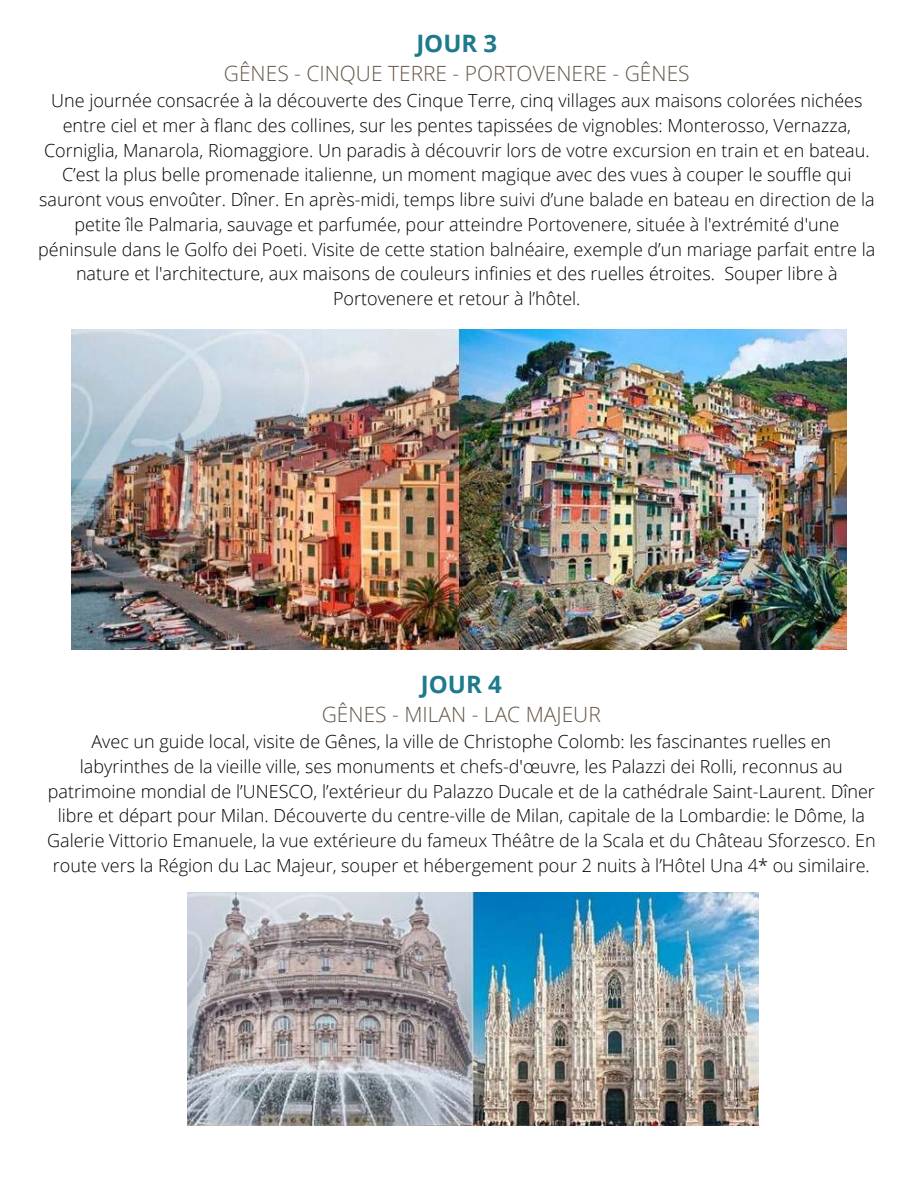
<style>
.page{position:relative;width:918px;height:1188px;background:#fff}
.page>*{position:absolute;margin:0;border:0;box-sizing:border-box;transform-origin:0 0}
.t1{font:700 24px "Open Sans";color:#1d7a8c}
.t2{font:300 21px "Open Sans";color:#665546}
.t3{font:300 18px/24.8px "Open Sans";color:#000;text-align:center}
</style>
<div class="page">
<img style="left:72px;top:330px;width:775px;height:319px">
<img style="left:188px;top:893px;width:570px;height:233px">
<h1 class="t1" style="left:416px;top:26px;width:82px">JOUR 3</h1>
<p class="t2" style="left:224px;top:59px;width:467px">GÊNES - CINQUE TERRE - PORTOVENERE - GÊNES</p>
<p class="t3" style="left:38px;top:88px;width:839px">Une journée consacrée à la découverte des Cinque Terre, cinq villages aux maisons colorées nichées entre ciel et mer à flanc des collines, sur les pentes tapissées de vignobles: Monterosso, Vernazza, Corniglia, Manarola, Riomaggiore. Un paradis à découvrir lors de votre excursion en train et en bateau.<br>C’est la plus belle promenade italienne, un moment magique avec des vues à couper le souffle qui sauront vous envoûter. Dîner. En après-midi, temps libre suivi d’une balade en bateau en direction de la petite île Palmaria, sauvage et parfumée, pour atteindre Portovenere, située à l'extrémité d'une péninsule dans le Golfo dei Poeti. Visite de cette station balnéaire, exemple d’un mariage parfait entre la nature et l'architecture, aux maisons de couleurs infinies et des ruelles étroites. Souper libre à Portovenere et retour à l’hôtel.</p>
<h1 class="t1" style="left:421px;top:667px;width:82px">JOUR 4</h1>
<p class="t2" style="left:322px;top:700px;width:281px">GÊNES - MILAN - LAC MAJEUR</p>
<p class="t3" style="left:47px;top:729px;width:830px">Avec un guide local, visite de Gênes, la ville de Christophe Colomb: les fascinantes ruelles en labyrinthes de la vieille ville, ses monuments et chefs-d'œuvre, les Palazzi dei Rolli, reconnus au patrimoine mondial de l’UNESCO, l’extérieur du Palazzo Ducale et de la cathédrale Saint-Laurent. Dîner libre et départ pour Milan. Découverte du centre-ville de Milan, capitale de la Lombardie: le Dôme, la Galerie Vittorio Emanuele, la vue extérieure du fameux Théâtre de la Scala et du Château Sforzesco. En route vers la Région du Lac Majeur, souper et hébergement pour 2 nuits à l’Hôtel Una 4* ou similaire.</p>
</div>
